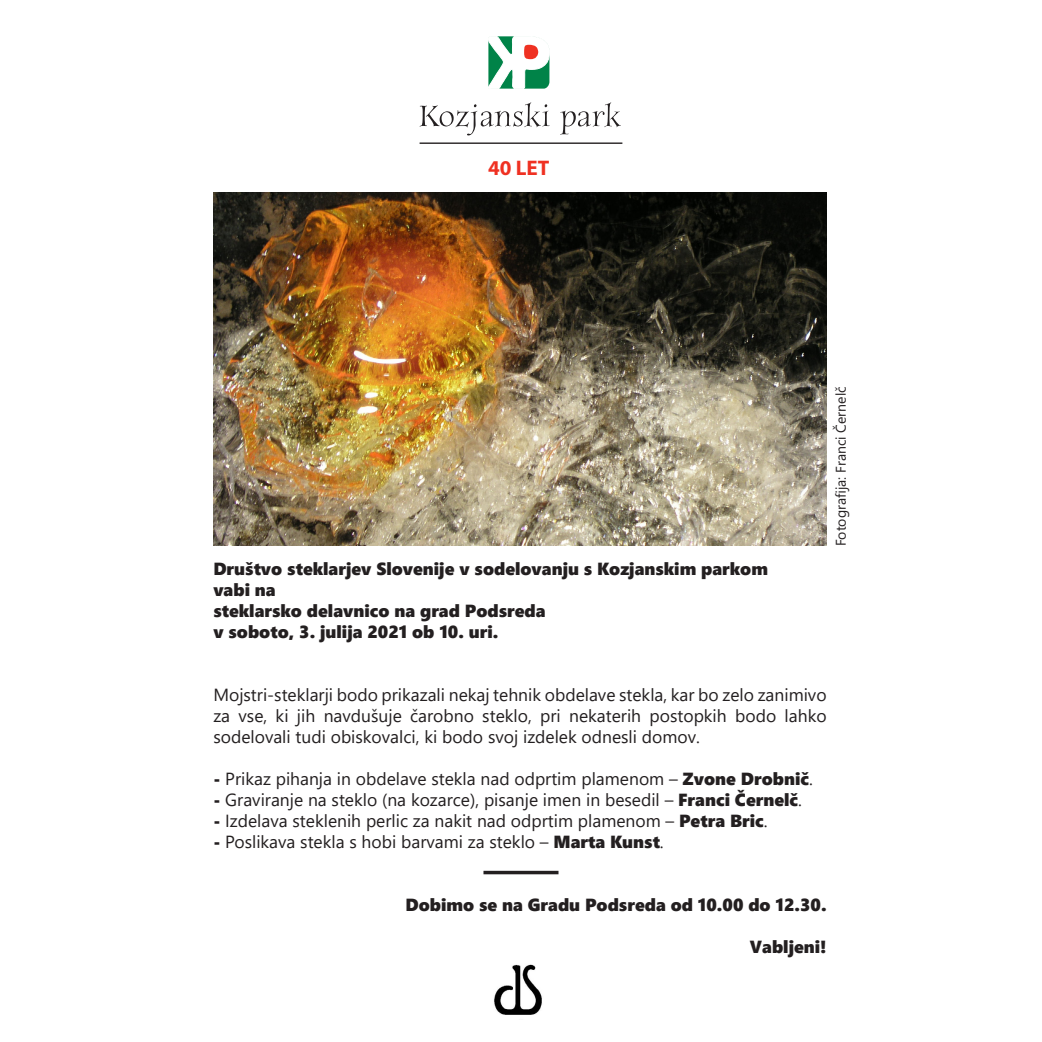
<style>
.page{position:relative;width:1042px;height:1042px;background:#fff}
.page>*{position:absolute;margin:0;border:0;box-sizing:border-box;transform-origin:0 0}
.t1{font:700 21.18px "Myriad Pro";color:#ef3122}
.t2{font:17.5px/21px "Segoe UI";color:#231f20;text-align:justify}
.t3{font:17.5px "Segoe UI Black";color:#231f20}
.t4{font:14px "Segoe UI";color:#231f20}
.s1{font-family:"Segoe UI Black"}
</style>
<div class="page">
<svg style="left:488px;top:36px;width:62px;height:53px"></svg>
<svg style="left:419px;top:102px;width:130px;height:33px"></svg>
<svg style="left:560px;top:102px;width:61px;height:33px"></svg>
<hr style="left:419px;top:142px;width:203px;height:2px;background:#231f20">
<hr style="left:483px;top:871px;width:75px;height:3px;background:#231f20">
<img style="left:213px;top:192px;width:613px;height:354px">
<img style="left:494px;top:964px;width:48px;height:51px">
<p class="t1" style="left:488px;top:154px;width:63px">40 LET</p>
<p class="t3" style="left:213px;top:556px;width:556px">Društvo steklarjev Slovenije v sodelovanju s Kozjanskim parkom</p>
<p class="t3" style="left:213px;top:577px;width:64px">vabi na</p>
<p class="t3" style="left:213px;top:598px;width:334px">steklarsko delavnico na grad Podsreda</p>
<p class="t3" style="left:213px;top:619px;width:286px">v soboto, 3. julija 2021 ob 10. uri.</p>
<p class="t4" style="left:827px;top:546px;width:161px;rotate:-90deg">Fotografija: Franci Černelč</p>
<p class="t2" style="left:213px;top:683px;width:615px">Mojstri-steklarji bodo prikazali nekaj tehnik obdelave stekla, kar bo zelo zanimivo za vse, ki jih navdušuje čarobno steklo, pri nekaterih postopkih bodo lahko sodelovali tudi obiskovalci, ki bodo svoj izdelek odnesli domov.</p>
<p class="t2" style="left:213px;top:767px;width:601px"><span class="s1">-</span> Prikaz pihanja in obdelave stekla nad odprtim plamenom – <span class="s1">Zvone Drobnič</span>.</p>
<p class="t2" style="left:213px;top:788px;width:590px"><span class="s1">-</span> Graviranje na steklo (na kozarce), pisanje imen in besedil – <span class="s1">Franci Černelč</span>.</p>
<p class="t2" style="left:213px;top:809px;width:556px"><span class="s1">-</span> Izdelava steklenih perlic za nakit nad odprtim plamenom – <span class="s1">Petra Bric</span>.</p>
<p class="t2" style="left:213px;top:830px;width:452px"><span class="s1">-</span> Poslikava stekla s hobi barvami za steklo – <span class="s1">Marta Kunst</span>.</p>
<p class="t3" style="left:405px;top:892px;width:423px">Dobimo se na Gradu Podsreda od 10.00 do 12.30.</p>
<p class="t3" style="left:750px;top:934px;width:78px">Vabljeni!</p>
</div>
